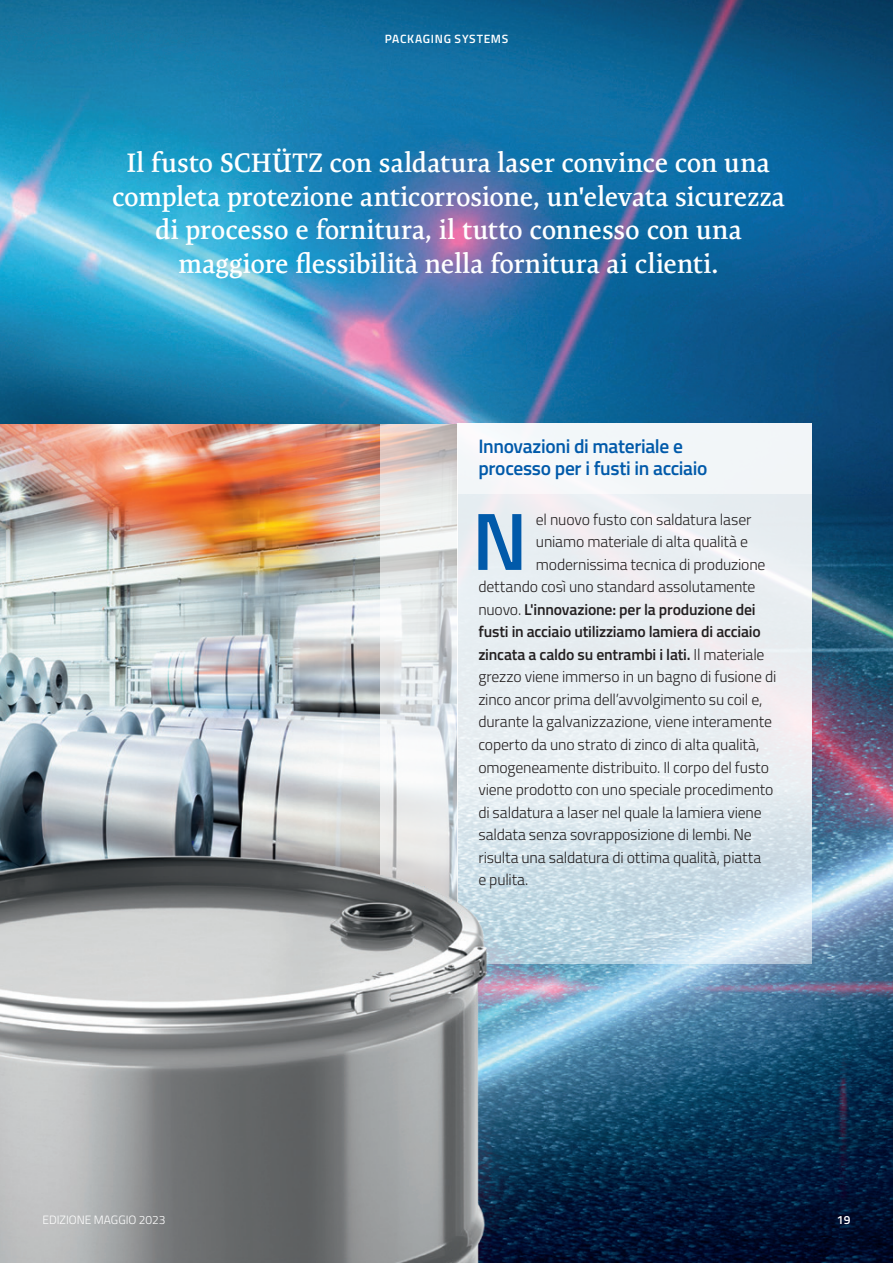
<style>
.page{position:relative;width:893px;height:1263px;background:#fff}
.page>*{position:absolute;margin:0;border:0;box-sizing:border-box;transform-origin:0 0}
.t1{font:600 81.45px "Cairo";color:#015aaa}
.t2{font:600 27px/33.8px "Expo Serif Pro";color:#fff;text-align:center}
.t3{font:600 19.5px/22.5px "Cairo";letter-spacing:-.02em;color:#015aaa}
.t4{font:300 15.75px "Cairo";letter-spacing:-.01em;color:#231f20}
.t5{font:600 15.75px "Cairo";letter-spacing:-.01em;color:#231f20}
.t6{font:300 12px "Cairo";color:#fff}
.t7{font:600 12px "Cairo";letter-spacing:.055em;color:#fff}
.s1{font-weight:300}
</style>
<div class="page">
<img style="left:0;top:0;width:893px;height:1263px">
<img style="left:1px;top:424px;width:379px;height:418px">
<svg style="left:380px;top:424px;width:77px;height:418px"></svg>
<svg style="left:457px;top:424px;width:355px;height:540px;fill:#e8eef1"></svg>
<hr style="left:0;top:424px;width:1px;height:540px;background:#fff">
<img style="left:0;top:842px;width:577px;height:421px">
<p class="t7" style="left:385px;top:29px;width:125px">PACKAGING SYSTEMS</p>
<h2 class="t2" style="left:112px;top:146px;width:674px">Il fusto SCHÜTZ con saldatura laser convince con una completa protezione anticorrosione, un'elevata sicurezza di processo e fornitura, il tutto connesso con una maggiore flessibilità nella fornitura ai clienti.</h2>
<p class="t3" style="left:478px;top:435px;width:231px">Innovazioni di materiale e processo per i fusti in acciaio</p>
<h1 class="t1" style="left:472px;top:480px;width:57px">N</h1>
<p class="t4" style="left:536px;top:508px;width:217px">el nuovo fusto con saldatura laser</p>
<p class="t4" style="left:536px;top:530px;width:214px">uniamo materiale di alta qualità e</p>
<p class="t4" style="left:536px;top:553px;width:231px">modernissima tecnica di produzione</p>
<p class="t4" style="left:478px;top:575px;width:279px">dettando così uno standard assolutamente</p>
<p class="t5" style="left:478px;top:598px;width:279px"><span class="s1">nuovo.</span> L'innovazione: per la produzione dei</p>
<p class="t5" style="left:478px;top:620px;width:284px">fusti in acciaio utilizziamo lamiera di acciaio</p>
<p class="t5" style="left:478px;top:643px;width:288px">zincata a caldo su entrambi i lati. <span class="s1">Il materiale</span></p>
<p class="t4" style="left:478px;top:665px;width:299px">grezzo viene immerso in un bagno di fusione di</p>
<p class="t4" style="left:478px;top:688px;width:286px">zinco ancor prima dell’avvolgimento su coil e,</p>
<p class="t4" style="left:478px;top:710px;width:295px">durante la galvanizzazione, viene interamente</p>
<p class="t4" style="left:478px;top:733px;width:283px">coperto da uno strato di zinco di alta qualità,</p>
<p class="t4" style="left:478px;top:755px;width:292px">omogeneamente distribuito. Il corpo del fusto</p>
<p class="t4" style="left:478px;top:778px;width:297px">viene prodotto con uno speciale procedimento</p>
<p class="t4" style="left:478px;top:800px;width:285px">di saldatura a laser nel quale la lamiera viene</p>
<p class="t4" style="left:478px;top:823px;width:275px">saldata senza sovrapposizione di lembi. Ne</p>
<p class="t4" style="left:478px;top:846px;width:284px">risulta una saldatura di ottima qualità, piatta</p>
<p class="t4" style="left:478px;top:868px;width:52px">e pulita.</p>
<p class="t6" style="left:43px;top:1211px;width:124px">EDIZIONE MAGGIO 2023</p>
<p class="t7" style="left:837px;top:1211px;width:15px">19</p>
</div>
